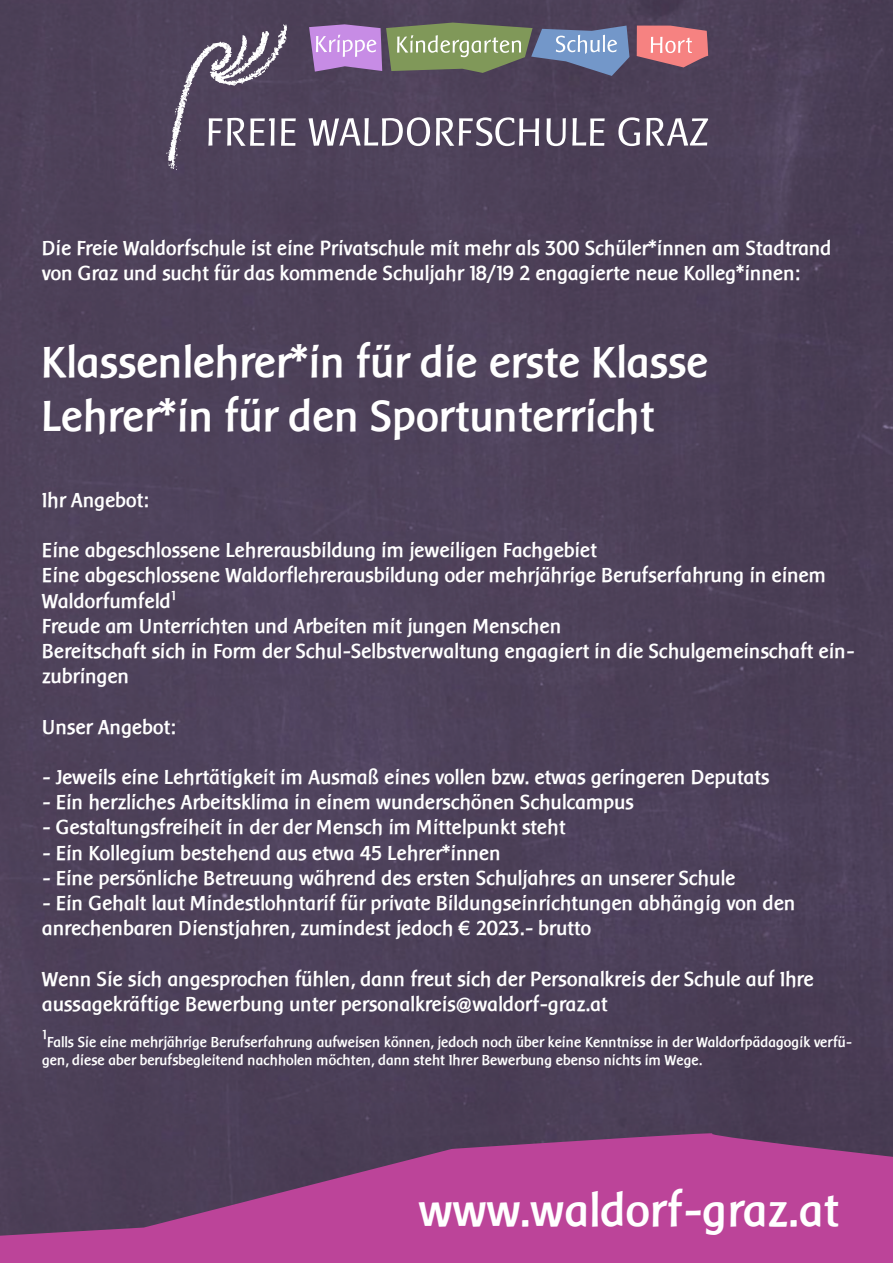
<style>
.page{position:relative;width:893px;height:1263px;background:#fff}
.page>*{position:absolute;margin:0;border:0;box-sizing:border-box;transform-origin:0 0}
.t1{font:700 47.85px "Baar Sophia";color:#fff}
.t2{font:700 45px "Baar Sophia";color:#fff}
.t3{font:700 21px/25.2px "Baar Sophia";color:#fff}
.t4{font:700 15px/18px "Baar Sophia";color:#fff}
.t5{font:700 13.5px "Baar Sophia";color:#fff}
</style>
<div class="page">
<div style="left:0;top:0;width:893px;height:1131px;background:#4d4159"></div>
<svg style="left:0;top:1131px;width:893px;height:132px;background:#974283"></svg>
<svg style="left:166px;top:23px;width:542px;height:147px;background:#6b6072"></svg>
<p class="t3" style="left:43px;top:235px;width:791px">Die Freie Waldorfschule ist eine Privatschule mit mehr als 300 Schüler*innen am Stadtrand von Graz und sucht für das kommende Schuljahr 18/19 2 engagierte neue Kolleg*innen:</p>
<p class="t2" style="left:43px;top:338px;width:668px">Klassenlehrer*in für die erste Klasse</p>
<p class="t2" style="left:43px;top:392px;width:614px">Lehrer*in für den Sportunterricht</p>
<p class="t3" style="left:43px;top:487px;width:108px">Ihr Angebot:</p>
<p class="t3" style="left:43px;top:538px;width:556px">Eine abgeschlossene Lehrerausbildung im jeweiligen Fachgebiet</p>
<p class="t3" style="left:43px;top:563px;width:786px">Eine abgeschlossene Waldorflehrerausbildung oder mehrjährige Berufserfahrung in einem<br>Waldorfumfeld<sup>1</sup></p>
<p class="t3" style="left:43px;top:613px;width:521px">Freude am Unterrichten und Arbeiten mit jungen Menschen</p>
<p class="t3" style="left:43px;top:638px;width:814px">Bereitschaft sich in Form der Schul-Selbstverwaltung engagiert in die Schulgemeinschaft ein&shy;zubringen</p>
<p class="t3" style="left:43px;top:714px;width:135px">Unser Angebot:</p>
<p class="t3" style="left:43px;top:764px;width:729px">- Jeweils eine Lehrtätigkeit im Ausmaß eines vollen bzw. etwas geringeren Deputats</p>
<p class="t3" style="left:43px;top:790px;width:593px">- Ein herzliches Arbeitsklima in einem wunderschönen Schulcampus</p>
<p class="t3" style="left:43px;top:815px;width:525px">- Gestaltungsfreiheit in der der Mensch im Mittelpunkt steht</p>
<p class="t3" style="left:43px;top:840px;width:460px">- Ein Kollegium bestehend aus etwa 45 Lehrer*innen</p>
<p class="t3" style="left:43px;top:865px;width:695px">- Eine persönliche Betreuung während des ersten Schuljahres an unserer Schule</p>
<p class="t3" style="left:43px;top:890px;width:755px">- Ein Gehalt laut Mindestlohntarif für private Bildungseinrichtungen abhängig von den</p>
<p class="t3" style="left:43px;top:916px;width:551px">anrechenbaren Dienstjahren, zumindest jedoch € 2023.- brutto</p>
<p class="t3" style="left:43px;top:966px;width:773px">Wenn Sie sich angesprochen fühlen, dann freut sich der Personalkreis der Schule auf Ihre aussagekräftige Bewerbung unter personalkreis@waldorf-graz.at</p>
<p class="t5" style="left:43px;top:1027px;width:6px">1</p>
<p class="t4" style="left:43px;top:1033px;width:811px;text-indent:5px">Falls Sie eine mehrjährige Berufserfahrung aufweisen können, jedoch noch über keine Kenntnisse in der Waldorfpädagogik verfü&shy;gen, diese aber berufsbegleitend nachholen möchten, dann steht Ihrer Bewerbung ebenso nichts im Wege.</p>
<p class="t1" style="left:420px;top:1184px;width:421px">www.waldorf-graz.at</p>
</div>
